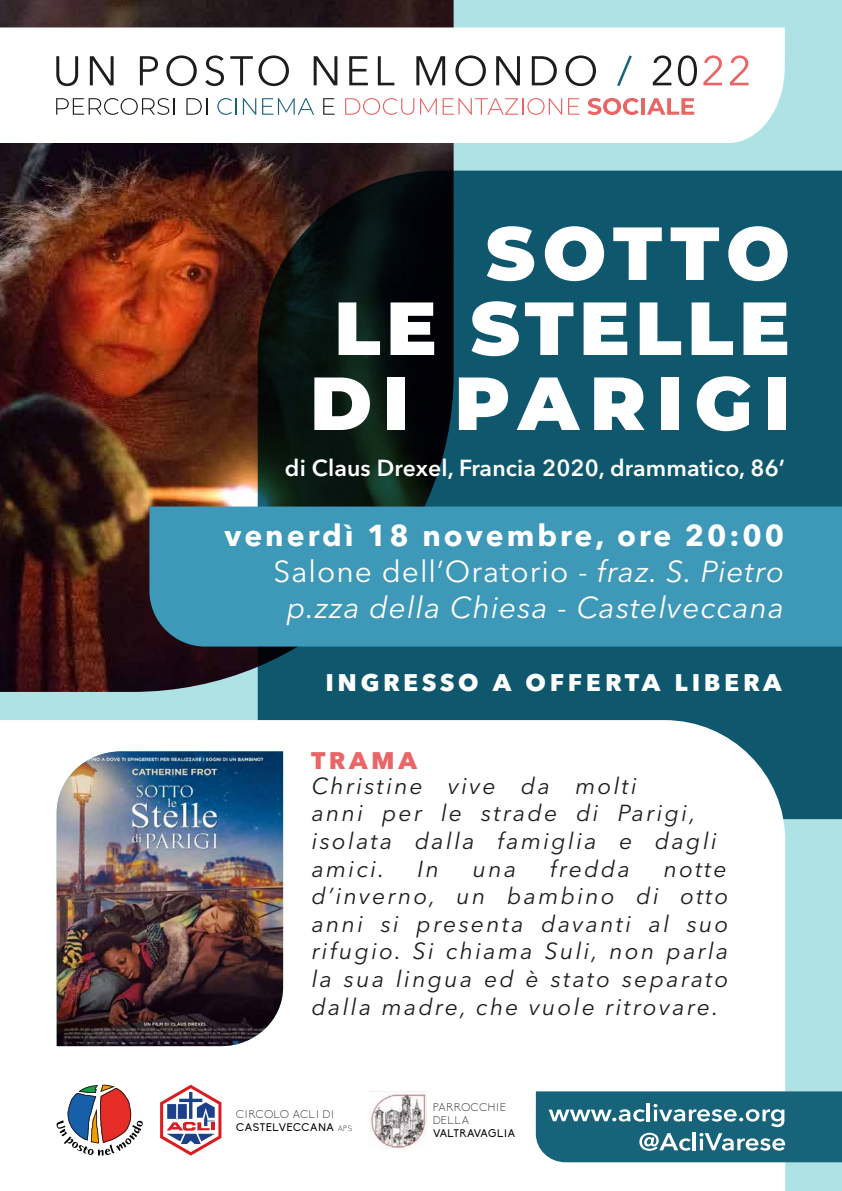
<style>
.page{position:relative;width:842px;height:1191px;background:#aee2e5}
.page>*{position:absolute;margin:0;border:0;box-sizing:border-box;transform-origin:0 0}
.t1{font:900 75px/75px "Montserrat";letter-spacing:.095em;color:#fff;text-align:right}
.t2{font:italic 30px/36px "Avenir Next LT Pro";letter-spacing:.035em;color:#fff;text-align:right}
.t3{font:700 30px "Avenir Next LT Pro";letter-spacing:.1em;color:#fff}
.t4{font:700 30px "Avenir Next LT Pro";letter-spacing:.1em;color:#ea6565}
.t5{font:italic 23px/27.6px "Avenir Next LT Pro";letter-spacing:.1em;color:#1d1d1b}
.t6{font:600 23px "Avenir Next LT Pro";letter-spacing:.005em;color:#fff}
.t7{font:300 10.8px/13px "Biko";letter-spacing:.055em;color:#000}
.t8{font:10.8px "Biko";letter-spacing:.045em;color:#000}
.s1{font-weight:700;font-style:normal}
.s2{font-style:normal}
.s3{font-weight:400}
.s4{font-size:7.6px}
</style>
<div class="page">
<img style="left:0;top:0;width:454px;height:692px">
<svg style="left:258px;top:171px;width:584px;height:648px;fill:#0f576d"></svg>
<div style="left:0;top:27px;width:785px;height:116px;background:#fff"></div>
<svg style="left:56px;top:56px;width:22px;height:30px"></svg>
<svg style="left:90px;top:56px;width:24px;height:29px"></svg>
<svg style="left:140px;top:56px;width:18px;height:29px"></svg>
<svg style="left:166px;top:55px;width:31px;height:31px"></svg>
<svg style="left:205px;top:55px;width:19px;height:31px"></svg>
<svg style="left:230px;top:55px;width:59px;height:31px"></svg>
<svg style="left:314px;top:56px;width:23px;height:29px"></svg>
<svg style="left:349px;top:56px;width:19px;height:29px"></svg>
<svg style="left:378px;top:56px;width:16px;height:29px"></svg>
<svg style="left:416px;top:56px;width:29px;height:29px"></svg>
<svg style="left:455px;top:55px;width:31px;height:31px"></svg>
<svg style="left:496px;top:56px;width:24px;height:29px"></svg>
<svg style="left:532px;top:56px;width:25px;height:29px"></svg>
<svg style="left:566px;top:55px;width:30px;height:31px"></svg>
<svg style="left:617px;top:55px;width:15px;height:31px"></svg>
<svg style="left:653px;top:55px;width:18px;height:30px"></svg>
<svg style="left:678px;top:55px;width:19px;height:31px"></svg>
<svg style="left:703px;top:55px;width:19px;height:30px"></svg>
<svg style="left:730px;top:55px;width:18px;height:30px"></svg>
<svg style="left:56px;top:98px;width:119px;height:17px"></svg>
<svg style="left:186px;top:98px;width:21px;height:17px"></svg>
<svg style="left:217px;top:98px;width:20px;height:17px"></svg>
<svg style="left:243px;top:98px;width:13px;height:17px"></svg>
<svg style="left:262px;top:98px;width:52px;height:17px"></svg>
<svg style="left:323px;top:98px;width:12px;height:17px"></svg>
<svg style="left:345px;top:98px;width:69px;height:17px"></svg>
<svg style="left:420px;top:98px;width:17px;height:17px"></svg>
<svg style="left:443px;top:98px;width:119px;height:17px"></svg>
<svg style="left:568px;top:98px;width:11px;height:17px"></svg>
<svg style="left:588px;top:98px;width:51px;height:17px"></svg>
<hr style="left:641px;top:98px;width:4px;height:17px;background:#ea6565">
<svg style="left:647px;top:98px;width:47px;height:17px"></svg>
<div style="left:149px;top:506px;width:693px;height:140px;background:#3e98b7"></div>
<div style="left:0;top:720px;width:785px;height:471px;background:#fff"></div>
<img style="left:57px;top:751px;width:226px;height:295px">
<svg style="left:536px;top:1091px;width:306px;height:71px"></svg>
<svg style="left:57px;top:1084px;width:86px;height:71px"></svg>
<svg style="left:160px;top:1084px;width:61px;height:71px"></svg>
<img style="left:369px;top:1091px;width:58px;height:57px">
<h1 class="t1" style="left:310px;top:214px;width:481px">SOTTO<br>LE STELLE<br>DI PARIGI</h1>
<p class="t6" style="left:285px;top:454px;width:502px">di Claus Drexel, Francia 2020, drammatico, 86’</p>
<h2 class="t2" style="left:224px;top:517px;width:561px"><span class="s1">venerdì 18 novembre, ore 20:00<br></span><span class="s2">Salone dell’Oratorio -</span> fraz. S. Pietro p.zza della Chiesa - Castelveccana</h2>
<h2 class="t3" style="left:325px;top:662px;width:458px">ingresso a offerta libera</h2>
<h2 class="t4" style="left:311px;top:740px;width:108px">trama</h2>
<p class="t5" style="left:312px;top:772px;width:407px">Christine vive da molti<br>anni per le strade di Parigi, isolata dalla famiglia e dagli amici.</p>
<p class="t5" style="left:418px;top:854px;width:23px">In</p>
<p class="t5" style="left:473px;top:854px;width:45px">una</p>
<p class="t5" style="left:550px;top:854px;width:81px">fredda</p>
<p class="t5" style="left:312px;top:854px;width:418px;text-align:justify;text-indent:352px">notte d’inverno, un bambino di otto anni si presenta davanti al suo rifugio. Si chiama Suli, non parla la sua lingua ed è stato separato dalla madre, che vuole ritrovare.</p>
<p class="t7" style="left:236px;top:1107px;width:118px">CIRCOLO ACLI DI<br><span class="s3">CASTELVECCANA</span> <span class="s4">APS</span></p>
<p class="t7" style="left:433px;top:1100px;width:75px">PARROCCHIE<br>DELLA</p>
<p class="t8" style="left:433px;top:1127px;width:84px">VALTRAVAGLIA</p>
</div>
